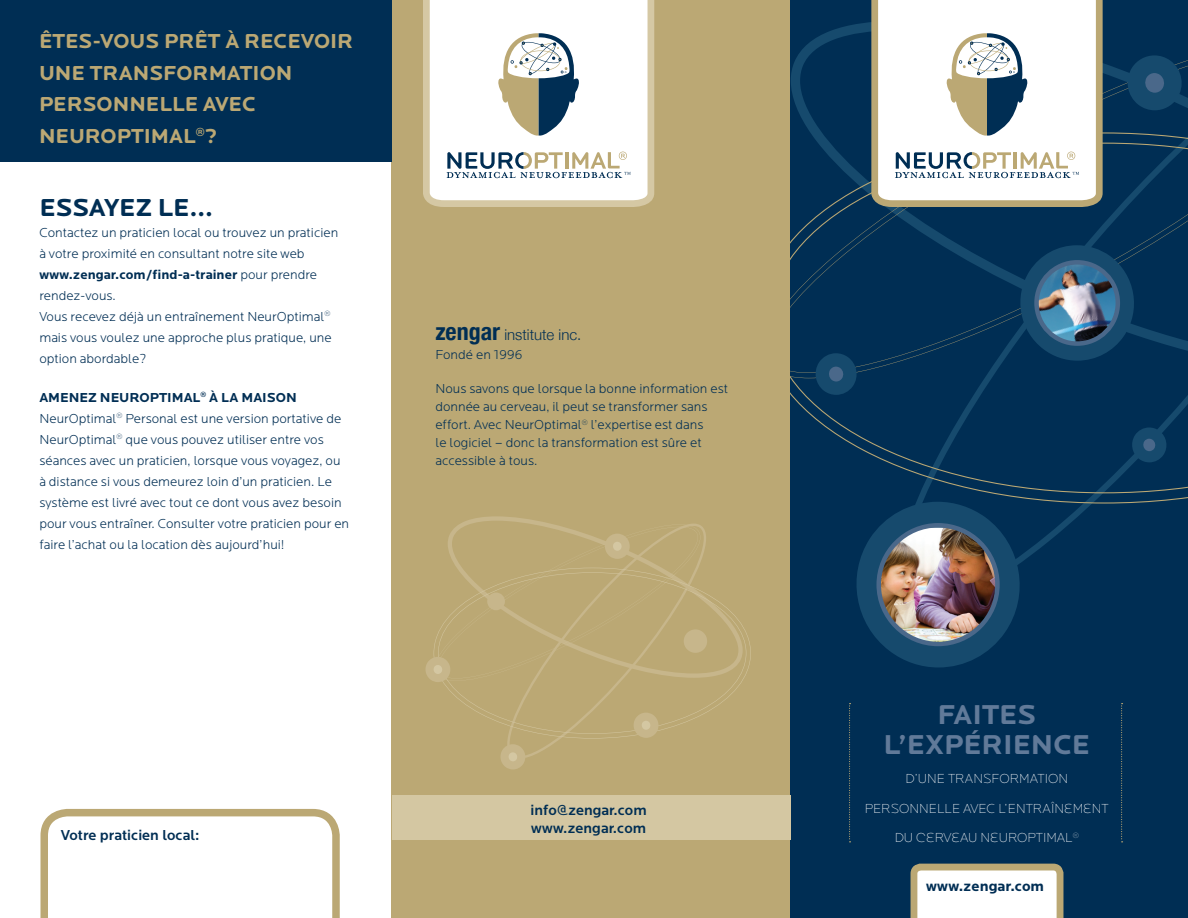
<style>
.page{position:relative;width:1188px;height:918px;background:#fff}
.page>*{position:absolute;margin:0;border:0;box-sizing:border-box;transform-origin:0 0}
.t1{font:700 28.35px/29.4px "Locator Display";color:#617a99;text-align:center}
.t2{font:700 25.5px "Locator Display";color:#002e54}
.t3{font:700 21px/31.5px "Locator Display";color:#bba874}
.t4{font:500 15px/18px "Locator";color:#002e54}
.t5{font:300 15px "Helvetica Neue";color:#002e54}
.t6{font:700 15px "Locator";color:#002e54}
.t7{font:200 13.65px/29.4px "Locator Display";color:#fff;text-align:center}
.t8{font:300 13.5px/21px "Locator";color:#002e54}
.t9{font:200 7.95px "Locator Display";color:#fff}
.s1{font-weight:700}
.s2{font-weight:700;font-stretch:condensed;font-size:24px}
</style>
<div class="page">
<div style="left:790px;top:0;width:398px;height:918px;background:#002e54"></div>
<div style="left:392px;top:0;width:398px;height:918px;background:#bba874"></div>
<div style="left:0;top:0;width:392px;height:162px;background:#002e54"></div>
<div style="left:392px;top:795px;width:398px;height:44px;background:#d4c7a2"></div>
<svg style="left:791px;top:39px;width:43px;height:93px"></svg>
<svg style="left:1031px;top:60px;width:157px;height:495px"></svg>
<svg style="left:790px;top:132px;width:398px;height:372px"></svg>
<svg style="left:1124px;top:55px;width:61px;height:55px"></svg>
<svg style="left:813px;top:353px;width:46px;height:42px"></svg>
<svg style="left:1130px;top:428px;width:39px;height:34px"></svg>
<svg style="left:1013px;top:245px;width:129px;height:116px"></svg>
<img style="left:1037px;top:262px;width:81px;height:82px">
<div style="left:1034px;top:260px;width:86px;height:86px;border:4px solid #4a688a;border-radius:50%"></div>
<svg style="left:846px;top:502px;width:185px;height:166px"></svg>
<img style="left:879px;top:528px;width:118px;height:116px">
<div style="left:876px;top:523px;width:124px;height:123px;border:4px solid #4a688a;border-radius:50%"></div>
<svg style="left:461px;top:516px;width:89px;height:8px"></svg>
<svg style="left:507px;top:525px;width:199px;height:232px"></svg>
<svg style="left:443px;top:568px;width:308px;height:171px"></svg>
<svg style="left:425px;top:524px;width:275px;height:158px"></svg>
<svg style="left:632px;top:713px;width:28px;height:25px"></svg>
<svg style="left:500px;top:744px;width:27px;height:26px"></svg>
<div style="left:684px;top:629px;width:23px;height:24px;background:#c7b68b;border-radius:50%"></div>
<div style="left:487px;top:593px;width:18px;height:17px;background:#c7b68b;border-radius:50%"></div>
<svg style="left:911px;top:864px;width:152px;height:54px;background:#f1ede3"></svg>
<svg style="left:423px;top:0;width:232px;height:207px;background:#e6e7e3"></svg>
<svg style="left:868px;top:0;width:238px;height:210px;background:#dbddd9"></svg>
<svg style="left:40px;top:809px;width:300px;height:109px"></svg>
<svg style="left:849px;top:703px;width:2px;height:139px"></svg>
<svg style="left:1121px;top:703px;width:2px;height:139px"></svg>
<h3 class="t3" style="left:39px;top:26px;width:316px">ÊTES-VOUS PRÊT À RECEVOIR<br>UNE TRANSFORMATION<br>PERSONNELLE</h3>
<h3 class="t3" style="left:39px;top:89px;width:218px;text-indent:164px">AVEC<br>NEUROPTIMAL<sup>®</sup>?</h3>
<h2 class="t2" style="left:39px;top:192px;width:175px">ESSAYEZ LE…</h2>
<p class="t8" style="left:39px;top:222px;width:300px">Contactez un praticien local ou trouvez un praticien à votre proximité en consultant notre site web <span class="s1">www.zengar.com/find-a-trainer</span> pour prendre rendez-vous.<br>Vous recevez déjà un entraînement NeurOptimal<sup>® </sup>mais vous voulez une approche plus pratique, une option abordable?</p>
<p class="t8" style="left:39px;top:387px;width:311px"><span class="s1">AMENEZ NEUROPTIMAL</span><sup>®</sup> <span class="s1">À LA MAISON </span>NeurOptimal<sup>®</sup> Personal est une version portative de NeurOptimal<sup>®</sup> que vous pouvez utiliser entre vos séances avec un praticien, lorsque vous voyagez, ou à distance si vous demeurez loin d’un praticien. Le système est livré avec tout ce dont vous avez besoin pour vous entraîner. Consulter votre praticien pour en faire l’achat ou la location dès aujourd’hui!</p>
<p class="t5" style="left:435px;top:322px;width:147px"><span class="s2">zengar</span> institute inc.</p>
<p class="t8" style="left:435px;top:344px;width:89px">Fondé en 1996</p>
<p class="t8" style="left:435px;top:380px;width:294px;line-height:18px">Nous savons que lorsque la bonne information est donnée au cerveau, il peut se transformer sans effort. Avec NeurOptimal<sup>®</sup> l’expertise est dans<br>le logiciel – donc la transformation est sûre et accessible à tous.</p>
<h1 class="t1" style="left:884px;top:701px;width:208px">FAITES<br>L’EXPÉRI ENCE</h1>
<p class="t7" style="left:865px;top:765px;width:246px">D’UNE TRANSFORMATION<br>PERSONNELLE AVEC L’ENTRAÎNEMENT<br>DU CERVEAU NEUROPTIMAL</p>
<p class="t4" style="left:531px;top:801px;width:118px">info@zengar.com www.zengar.com</p>
<p class="t4" style="left:61px;top:826px;width:140px">Votre praticien local:</p>
<p class="t9" style="left:1073px;top:831px;width:8px">®</p>
<p class="t6" style="left:926px;top:877px;width:120px">www.zengar.com</p>
</div>
